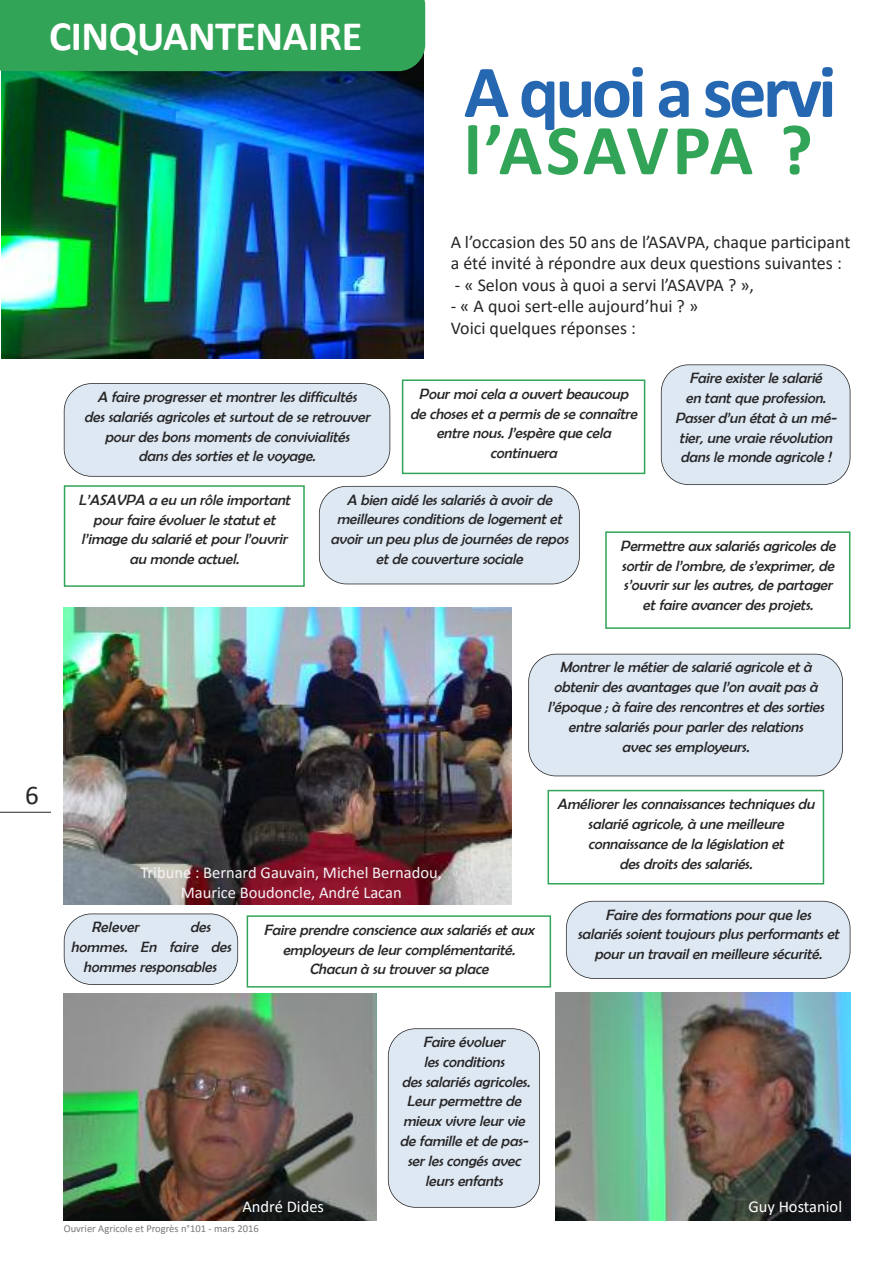
<style>
.page{position:relative;width:893px;height:1263px;background:#fff}
.page>*{position:absolute;margin:0;border:0;box-sizing:border-box;transform-origin:0 0}
.t1{font:700 75px "Calibri";letter-spacing:-.05em;color:#2567b0}
.t2{font:700 72px "Calibri";letter-spacing:.035em;color:#32a457}
.t3{font:700 42px "Calibri";letter-spacing:-.01em;color:#fff}
.t4{font:27px "Calibri";color:#272627}
.t5{font:18px/21.6px "Calibri";color:#272627}
.t6{font:16.5px/19.8px "Calibri";color:#f6f2f6;text-align:center}
.t7{font:16.5px "Calibri";color:#fff}
.t8{font:italic 15px/19.8px "Berlin Sans FB";color:#272627;text-align:center}
.t9{font:10.5px "Calibri";color:#76787b}
</style>
<div class="page">
<img style="left:1px;top:71px;width:423px;height:288px">
<img style="left:64px;top:608px;width:448px;height:297px">
<img style="left:555px;top:992px;width:295px;height:228px">
<img style="left:64px;top:994px;width:312px;height:226px">
<div style="left:64px;top:384px;width:326px;height:92px;background:#dee8f3;border-radius:27px"></div>
<div style="left:64px;top:383px;width:326px;height:94px;border:2px solid #272627;border-radius:28px"></div>
<div style="left:605px;top:531px;width:245px;height:98px;border:2px solid #32a457"></div>
<div style="left:529px;top:654px;width:314px;height:122px;background:#dee8f3;border-radius:27px"></div>
<div style="left:528px;top:654px;width:315px;height:122px;border:2px solid #272627;border-radius:28px"></div>
<div style="left:64px;top:485px;width:241px;height:102px;border:2px solid #32a457"></div>
<div style="left:319px;top:486px;width:260px;height:98px;background:#dee8f3;border-radius:27px"></div>
<div style="left:319px;top:486px;width:261px;height:98px;border:2px solid #272627;border-radius:28px"></div>
<div style="left:548px;top:790px;width:276px;height:94px;border:2px solid #32a457"></div>
<div style="left:64px;top:914px;width:174px;height:70px;background:#dee8f3;border-radius:27px"></div>
<div style="left:64px;top:913px;width:174px;height:72px;border:2px solid #272627;border-radius:28px"></div>
<div style="left:388px;top:1029px;width:152px;height:178px;background:#dee8f3;border-radius:27px"></div>
<div style="left:388px;top:1028px;width:152px;height:180px;border:2px solid #272627;border-radius:28px"></div>
<div style="left:566px;top:901px;width:284px;height:77px;background:#dee8f3;border-radius:27px"></div>
<div style="left:566px;top:901px;width:284px;height:78px;border:2px solid #272627;border-radius:28px"></div>
<div style="left:661px;top:365px;width:189px;height:120px;background:#dee8f3;border-radius:27px"></div>
<div style="left:661px;top:364px;width:189px;height:121px;border:2px solid #272627;border-radius:28px"></div>
<div style="left:402px;top:379px;width:243px;height:95px;border:2px solid #32a457"></div>
<div style="left:247px;top:915px;width:304px;height:72px;border:2px solid #32a457"></div>
<div style="left:0;top:0;width:425px;height:71px;background:#32a457"></div>
<hr style="left:0;top:812px;width:51px;height:1px;background:#272627">
<h3 class="t3" style="left:49px;top:18px;width:315px">CINqUANTENAIRE</h3>
<h1 class="t1" style="left:464px;top:61px;width:374px">A quoi a servi</h1>
<h2 class="t2" style="left:464px;top:120px;width:351px">l’ASAVPA ?</h2>
<h3 class="t4" style="left:25px;top:784px;width:15px">6</h3>
<p class="t8" style="left:84px;top:387px;width:290px">A faire progresser et montrer les difficultés des salariés agricoles et surtout de se retrouver pour des bons moments de convivialités<br>dans des sorties et le voyage.</p>
<p class="t5" style="left:451px;top:232px;width:401px">a l’occasion des 50 ans de l’asaVpa, chaque participant a été invité à répondre aux deux questions suivantes :</p>
<p class="t5" style="left:455px;top:275px;width:301px">- « selon vous à quoi a servi l’asaVpa ? »,</p>
<p class="t5" style="left:451px;top:297px;width:249px">- « a quoi sert-elle aujourd’hui ? »<br>Voici quelques réponses :</p>
<p class="t8" style="left:410px;top:384px;width:231px">Pour moi cela a ouvert beaucoup de choses et a permis de se connaître entre nous. J’espère que cela continuera</p>
<p class="t8" style="left:675px;top:368px;width:165px">Faire exister le salarié<br>en tant que profession.<br>Passer d’un état à un mé&shy;tier, une vraie révolution dans le monde agricole !</p>
<p class="t8" style="left:79px;top:490px;width:216px">L’ASAVPA a eu un rôle important pour faire évoluer le statut et l’image du salarié et pour l’ouvrir au monde actuel.</p>
<p class="t8" style="left:330px;top:489px;width:242px">A bien aidé les salariés à avoir de meilleures conditions de logement et avoir un peu plus de journées de repos et de couverture sociale</p>
<p class="t8" style="left:620px;top:536px;width:219px">Permettre aux salariés agricoles de sortir de l’ombre, de s’exprimer, de s’ouvrir sur les autres, de partager et faire avancer des projets.</p>
<p class="t8" style="left:547px;top:657px;width:281px">Montrer le métier de salarié agricole et à obtenir des avantages que l’on avait pas à l’époque ; à faire des rencontres et des sorties entre salariés pour parler des relations<br>avec ses employeurs.</p>
<p class="t6" style="left:140px;top:864px;width:303px">Tribune : Bernard Gauvain, Michel Bernadou,<br>Maurice Boudoncle, andré Lacan</p>
<p class="t8" style="left:92px;top:917px;width:52px">Relever</p>
<p class="t8" style="left:190px;top:917px;width:25px">des</p>
<p class="t8" style="left:71px;top:937px;width:165px">hommes. En faire des</p>
<p class="t8" style="left:83px;top:957px;width:137px">hommes responsables</p>
<p class="t8" style="left:264px;top:920px;width:274px">Faire prendre conscience aux salariés et aux employeurs de leur complémentarité.<br>Chacun à su trouver sa place</p>
<p class="t8" style="left:557px;top:794px;width:262px">Améliorer les connaissances techniques du salarié agricole, à une meilleure connaissance de la législation et<br>des droits des salariés.</p>
<p class="t8" style="left:577px;top:904px;width:266px">Faire des formations pour que les<br>salariés soient toujours plus performants et pour un travail en meilleure sécurité.</p>
<p class="t8" style="left:400px;top:1032px;width:134px">Faire évoluer<br>les conditions<br>des salariés agricoles.<br>Leur permettre de mieux vivre leur vie de famille et de pas&shy;ser les congés avec leurs enfants</p>
<p class="t7" style="left:242px;top:1199px;width:83px">andré Dides</p>
<p class="t7" style="left:748px;top:1200px;width:95px">Guy Hostaniol</p>
<p class="t9" style="left:64px;top:1224px;width:196px">Ouvrier agricole et progrès n°101 - mars 2016</p>
</div>
